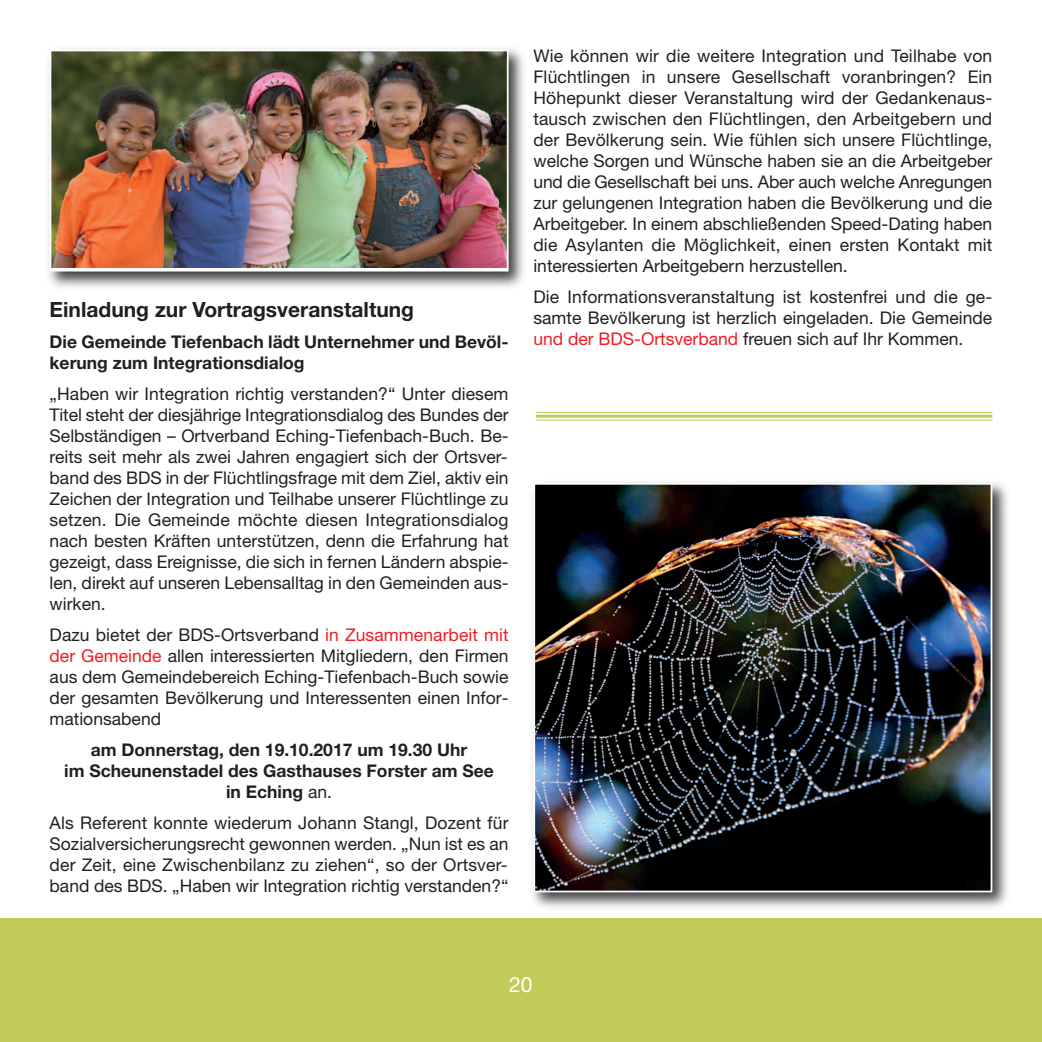
<style>
.page{position:relative;width:1042px;height:1042px;background:#fff}
.page>*{position:absolute;margin:0;border:0;box-sizing:border-box;transform-origin:0 0}
.t1{font:700 21px "Helvetica Neue";color:#231f20}
.t2{font:21px "Helvetica Neue";color:#fff}
.t3{font:17.5px/21px "Helvetica Neue";color:#231f20;text-align:justify}
.t4{font:700 17.5px/21px "Helvetica Neue";color:#231f20}
.s1{color:#ee1d23}
.s2{font-weight:400}
</style>
<div class="page">
<div style="left:0;top:918px;width:1042px;height:124px;background:#c1cb57"></div>
<img style="left:532px;top:482px;width:476px;height:426px">
<img style="left:536px;top:486px;width:453px;height:403px">
<div style="left:533px;top:483px;width:459px;height:409px;border:2px solid #fff"></div>
<img style="left:48px;top:48px;width:476px;height:240px">
<img style="left:53px;top:53px;width:452px;height:214px">
<div style="left:50px;top:50px;width:458px;height:221px;border:2px solid #fff"></div>
<hr style="left:536px;top:412px;width:456px;height:1px;background:#c1cb57">
<hr style="left:536px;top:415px;width:456px;height:3px;background:#c1cb57">
<hr style="left:536px;top:419px;width:456px;height:1px;background:#c1cb57">
<p class="t1" style="left:50px;top:302px;width:366px">Einladung zur Vortragsveranstaltung</p>
<p class="t4" style="left:50px;top:333px;width:460px">Die Gemeinde Tiefenbach lädt Unternehmer und Bevöl&shy;kerung zum Integrationsdialog</p>
<p class="t3" style="left:50px;top:385px;width:460px">„Haben wir Integration richtig verstanden?“ Unter diesem Titel steht der diesjährige Integrationsdialog des Bundes der Selbständigen – Ortverband Eching-Tiefenbach-Buch. Be&shy;reits seit mehr als zwei Jahren engagiert sich der Ortsver&shy;band des BDS in der Flüchtlingsfrage mit dem Ziel, aktiv ein Zeichen der Integration und Teilhabe unserer Flüchtlinge zu setzen. Die Gemeinde möchte diesen Integrationsdialog nach besten Kräften unterstützen, denn die Erfahrung hat gezeigt, dass Ereignisse, die sich in fernen Ländern abspie&shy;len, direkt auf unseren Lebensalltag in den Gemeinden aus&shy;wirken.</p>
<p class="t3" style="left:50px;top:626px;width:460px">Dazu bietet der BDS-Ortsverband <span class="s1">in Zusammenarbeit mit der Gemeinde</span> allen interessierten Mitgliedern, den Firmen aus dem Gemeindebereich Eching-Tiefenbach-Buch sowie der gesamten Bevölkerung und Interessenten einen Infor&shy;mationsabend</p>
<p class="t4" style="left:64px;top:740px;width:431px;text-align:center">am Donnerstag, den 19.10.2017 um 19.30 Uhr<br>im Scheunenstadel des Gasthauses Forster am See in Eching <span class="s2">an.</span></p>
<p class="t3" style="left:50px;top:813px;width:460px">Als Referent konnte wiederum Johann Stangl, Dozent für Sozialversicherungsrecht gewonnen werden. „Nun ist es an der Zeit, eine Zwischenbilanz zu ziehen“, so der Ortsver&shy;band des BDS. „Haben wir Integration richtig verstanden?“</p>
<p class="t3" style="left:533px;top:47px;width:460px">Wie können wir die weitere Integration und Teilhabe von Flüchtlingen in unsere Gesellschaft voranbringen? Ein Höhepunkt dieser Veranstaltung wird der Gedankenaus&shy;tausch zwischen den Flüchtlingen, den Arbeitgebern und der Bevölkerung sein. Wie fühlen sich unsere Flüchtlinge, welche Sorgen und Wünsche haben sie an die Arbeitgeber und die Gesellschaft bei uns. Aber auch welche Anregungen zur gelungenen Integration haben die Bevölkerung und die Arbeitgeber. In einem abschließenden Speed-Dating haben die Asylanten die Möglichkeit, einen ersten Kontakt mit interessierten Arbeitgebern herzustellen.</p>
<p class="t3" style="left:533px;top:288px;width:460px">Die Informationsveranstaltung ist kostenfrei und die ge&shy;samte Bevölkerung ist herzlich eingeladen. Die Gemeinde <span class="s1">und der BDS-Ortsverband</span> freuen sich auf Ihr Kommen.</p>
<p class="t2" style="left:509px;top:977px;width:25px">20</p>
</div>
